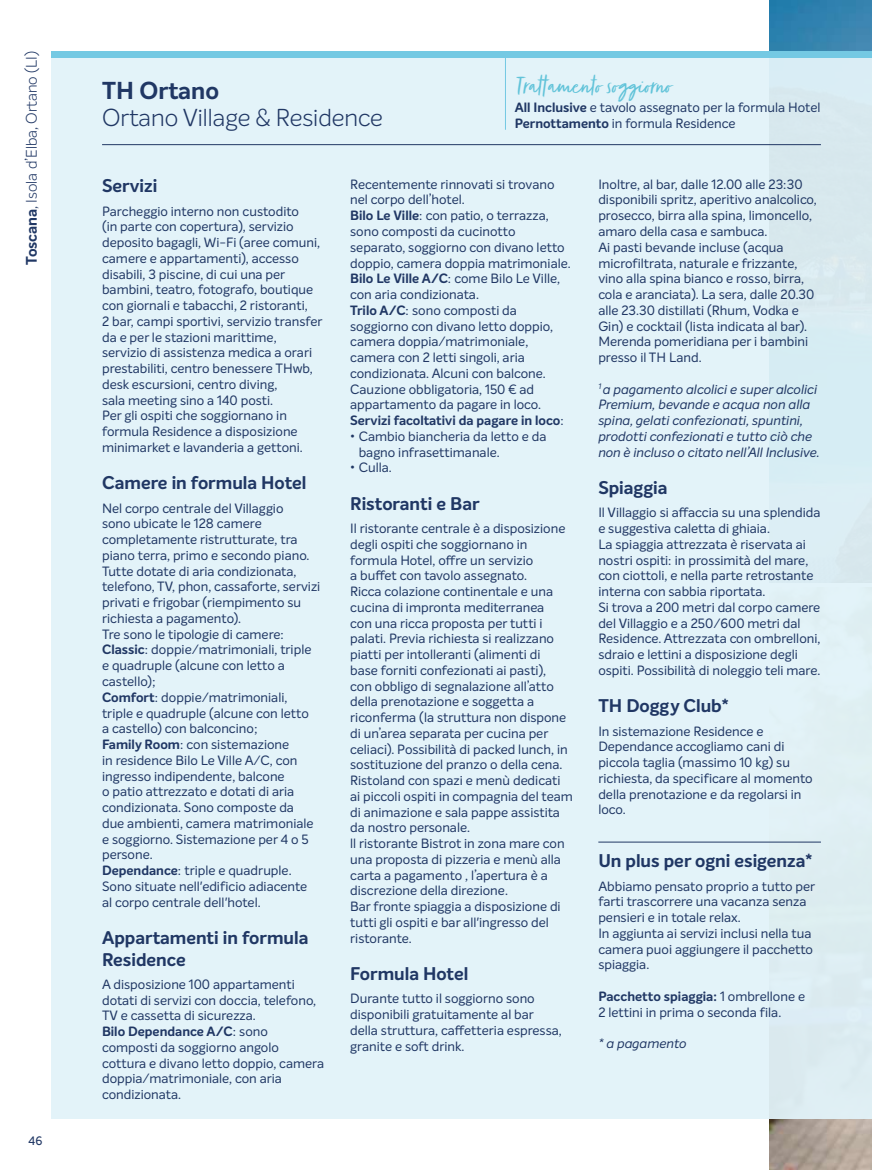
<style>
.page{position:relative;width:872px;height:1170px;background:#fff}
.page>*{position:absolute;margin:0;border:0;box-sizing:border-box;transform-origin:0 0}
.t1{font:300 27px "Zooja";color:#61c3d9;scale:1.11 1}
.t2{font:300 24px "Intelo";color:#203764}
.t3{font:700 24px "Intelo";color:#203764}
.t4{font:700 18px/21.6px "Intelo";color:#203764}
.t5{font:300 15px "Intelo";color:#203764}
.t6{font:13.2px/15.8px "Intelo";color:#203764}
.t7{font:italic 13.2px/15.8px "Intelo";color:#203764}
.t8{font:500 12px "Intelo";color:#203764}
.s1{font-weight:700}
</style>
<div class="page">
<img style="left:770px;top:1118px;width:102px;height:51px">
<img style="left:770px;top:0;width:102px;height:51px">
<div style="left:51px;top:51px;width:821px;height:1067px;background:#e2f3f9"></div>
<div style="left:51px;top:51px;width:821px;height:6px;background:#74c9e3"></div>
<hr style="left:598px;top:841px;width:223px;height:1px;background:#203764">
<hr style="left:102px;top:144px;width:719px;height:1px;background:#203764">
<hr style="left:505px;top:51px;width:1px;height:79px;background:#74c9e3">
<p class="t5" style="left:22px;top:264px;width:215px;rotate:-90deg"><span class="s1">Toscana</span>, Isola d’Elba, Ortano (LI)</p>
<p class="t8" style="left:29px;top:1132px;width:15px">46</p>
<h2 class="t3" style="left:102px;top:75px;width:119px">TH Ortano</h2>
<h2 class="t2" style="left:102px;top:103px;width:282px">Ortano Village &amp; Residence</h2>
<h1 class="t1" style="left:514px;top:71px;width:142px">Trattamento soggiorno</h1>
<p class="t6" style="left:514px;top:99px;width:307px"><span class="s1">All Inclusive</span> e tavolo assegnato per la formula Hotel<br><span class="s1">Pernottamento</span> in formula Residence</p>
<h3 class="t4" style="left:102px;top:176px;width:57px">Servizi</h3>
<p class="t6" style="left:102px;top:203px;width:222px">Parcheggio interno non custodito<br>(in parte con copertura), servizio deposito bagagli, Wi-Fi (aree comuni, camere e appartamenti), accesso disabili, 3 piscine, di cui una per bambini, teatro, fotografo, boutique con giornali e tabacchi, 2 ristoranti,<br>2 bar, campi sportivi, servizio transfer da e per le stazioni marittime, servizio di assistenza medica a orari prestabiliti, centro benessere THwb, desk escursioni, centro diving,<br>sala meeting sino a 140 posti.<br>Per gli ospiti che soggiornano in formula Residence a disposizione minimarket e lavanderia a gettoni.</p>
<h3 class="t4" style="left:102px;top:472px;width:206px">Camere in formula Hotel</h3>
<p class="t6" style="left:102px;top:500px;width:220px">Nel corpo centrale del Villaggio<br>sono ubicate le 128 camere completamente ristrutturate, tra piano terra, primo e secondo piano.<br>Tutte dotate di aria condizionata, telefono, TV, phon, cassaforte, servizi privati e frigobar (riempimento su richiesta a pagamento).<br>Tre sono le tipologie di camere:<br><span class="s1">Classic</span>: doppie/matrimoniali, triple e quadruple (alcune con letto a castello);<br><span class="s1">Comfort</span>: doppie/matrimoniali, triple e quadruple (alcune con letto<br>a castello) con balconcino;<br><span class="s1">Family Room</span>: con sistemazione<br>in residence Bilo Le Ville A/C, con ingresso indipendente, balcone<br>o patio attrezzato e dotati di aria condizionata. Sono composte da<br>due ambienti, camera matrimoniale e soggiorno. Sistemazione per 4 o 5 persone.<br><span class="s1">Dependance</span>: triple e quadruple.<br>Sono situate nell'edificio adiacente al corpo centrale dell'hotel.</p>
<h3 class="t4" style="left:102px;top:927px;width:208px">Appartamenti in formula<br>Residence</h3>
<p class="t6" style="left:102px;top:976px;width:224px">A disposizione 100 appartamenti dotati di servizi con doccia, telefono,<br>TV e cassetta di sicurezza.<br><span class="s1">Bilo Dependance A/C</span>: sono composti da soggiorno angolo cottura e divano letto doppio, camera doppia/matrimoniale, con aria condizionata.</p>
<p class="t6" style="left:350px;top:176px;width:222px">Recentemente rinnovati si trovano nel corpo dell’hotel.<br><span class="s1">Bilo Le Ville</span>: con patio, o terrazza, sono composti da cucinotto separato, soggiorno con divano letto doppio, camera doppia matrimoniale.<br><span class="s1">Bilo Le Ville A/C</span>: come Bilo Le Ville, con aria condizionata.<br><span class="s1">Trilo A/C</span>: sono composti da soggiorno con divano letto doppio, camera doppia/matrimoniale, camera con 2 letti singoli, aria condizionata. Alcuni con balcone.<br>Cauzione obbligatoria, 150 € ad appartamento da pagare in loco.<br><span class="s1">Servizi facoltativi da pagare in loco</span>:</p>
<p class="t6" style="left:359px;top:428px;width:189px;text-indent:-9px">• Cambio biancheria da letto e da bagno infrasettimanale.</p>
<p class="t6" style="left:350px;top:460px;width:43px">• Culla.</p>
<h3 class="t4" style="left:350px;top:493px;width:131px">Ristoranti e Bar</h3>
<p class="t6" style="left:350px;top:520px;width:224px">Il ristorante centrale è a disposizione degli ospiti che soggiornano in formula Hotel, offre un servizio<br>a buffet con tavolo assegnato.<br>Ricca colazione continentale e una cucina di impronta mediterranea<br>con una ricca proposta per tutti i palati. Previa richiesta si realizzano piatti per intolleranti (alimenti di<br>base forniti confezionati ai pasti),<br>con obbligo di segnalazione all’atto della prenotazione e soggetta a riconferma (la struttura non dispone di un’area separata per cucina per celiaci). Possibilità di packed lunch, in sostituzione del pranzo o della cena.<br>Ristoland con spazi e menù dedicati ai piccoli ospiti in compagnia del team di animazione e sala pappe assistita da nostro personale.<br>ll ristorante Bistrot in zona mare con una proposta di pizzeria e menù alla carta a pagamento , l’apertura è a discrezione della direzione.<br>Bar fronte spiaggia a disposizione di tutti gli ospiti e bar all'ingresso del ristorante.</p>
<h3 class="t4" style="left:350px;top:963px;width:120px">Formula Hotel</h3>
<p class="t6" style="left:350px;top:990px;width:213px">Durante tutto il soggiorno sono disponibili gratuitamente al bar della struttura, caffetteria espressa, granite e soft drink.</p>
<p class="t6" style="left:598px;top:176px;width:220px">Inoltre, al bar, dalle 12.00 alle 23:30 disponibili spritz, aperitivo analcolico, prosecco, birra alla spina, limoncello, amaro della casa e sambuca.<br>Ai pasti bevande incluse (acqua microfiltrata, naturale e frizzante, vino alla spina bianco e rosso, birra, cola e aranciata). La sera, dalle 20.30 alle 23.30 distillati (Rhum, Vodka e Gin) e cocktail (lista indicata al bar).<br>Merenda pomeridiana per i bambini presso il TH Land.</p>
<p class="t7" style="left:598px;top:381px;width:223px"><sup>1</sup> a pagamento alcolici e super alcolici Premium, bevande e acqua non alla spina, gelati confezionati, spuntini, prodotti confezionati e tutto ciò che non è incluso o citato nell’All Inclusive.</p>
<h3 class="t4" style="left:598px;top:477px;width:71px">Spiaggia</h3>
<p class="t6" style="left:598px;top:504px;width:224px">Il Villaggio si affaccia su una splendida e suggestiva caletta di ghiaia.<br>La spiaggia attrezzata è riservata ai nostri ospiti: in prossimità del mare, con ciottoli, e nella parte retrostante interna con sabbia riportata.<br>Si trova a 200 metri dal corpo camere del Villaggio e a 250/600 metri dal Residence. Attrezzata con ombrelloni, sdraio e lettini a disposizione degli ospiti. Possibilità di noleggio teli mare.</p>
<h3 class="t4" style="left:598px;top:695px;width:132px">TH Doggy Club*</h3>
<p class="t6" style="left:598px;top:723px;width:216px">In sistemazione Residence e<br>Dependance accogliamo cani di piccola taglia (massimo 10 kg) su richiesta, da specificare al momento della prenotazione e da regolarsi in loco.</p>
<h3 class="t4" style="left:598px;top:850px;width:216px">Un plus per ogni esigenza*</h3>
<p class="t6" style="left:598px;top:878px;width:218px">Abbiamo pensato proprio a tutto per farti trascorrere una vacanza senza pensieri e in totale relax.<br>In aggiunta ai servizi inclusi nella tua camera puoi aggiungere il pacchetto spiaggia.</p>
<p class="t6" style="left:598px;top:988px;width:208px"><span class="s1">Pacchetto spiaggia:</span> 1 ombrellone e<br>2 lettini in prima o seconda fila.</p>
<p class="t7" style="left:598px;top:1035px;width:90px">* a pagamento</p>
</div>
